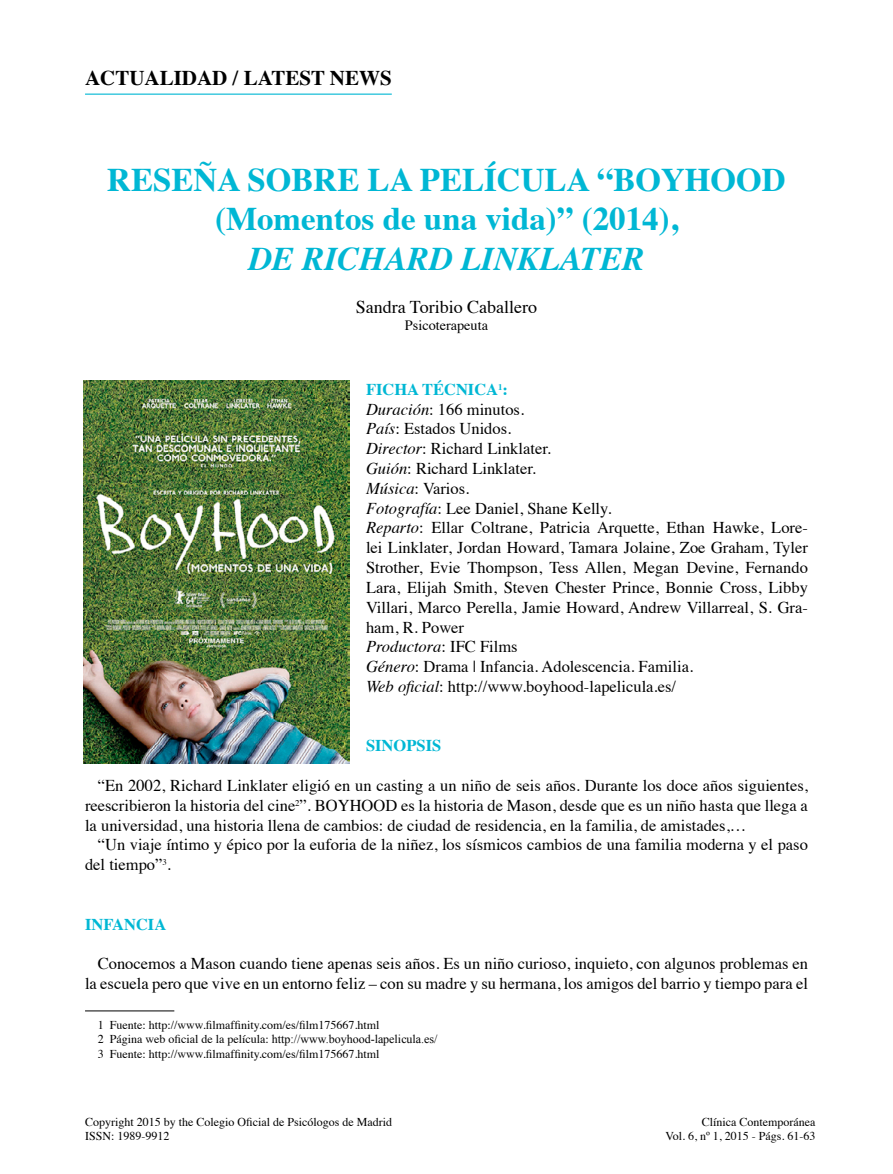
<style>
.page{position:relative;width:893px;height:1174px;background:#fff}
.page>*{position:absolute;margin:0;border:0;box-sizing:border-box;transform-origin:0 0}
.t1{font:700 33px/39.6px "Times";color:#00b7d4;text-align:center}
.t2{font:italic 700 33px "Times";color:#00b7d4}
.t3{font:700 21px "Times";color:#000}
.t4{font:18px "Times";color:#000}
.t5{font:16.5px/19.8px "Times";color:#000}
.t6{font:700 16.5px "Times";color:#00b7d4}
.t7{font:14.25px "Times";color:#000}
.t8{font:12px/14.4px "Times";color:#000;text-align:right}
.t9{font:12px "Times New Roman";color:#000}
.s1{font-weight:700;color:#00b7d4}
.s2{font-style:italic}
.s3{font-family:"Times"}
</style>
<div class="page">
<hr style="left:85px;top:94px;width:307px;height:1px;background:#00b7d4">
<hr style="left:85px;top:1010px;width:89px;height:1px;background:#000">
<img style="left:83px;top:380px;width:266px;height:383px">
<p class="t3" style="left:85px;top:58px;width:308px">ACTUALIDAD / LATEST NEWS</p>
<h1 class="t1" style="left:107px;top:156px;width:680px">RESEÑA SOBRE LA PELÍCULA “BOYHOOD (Momentos de una vida)” (2014),</h1>
<h1 class="t2" style="left:248px;top:228px;width:398px">DE RICHARD LINKLATER</h1>
<p class="t4" style="left:356px;top:290px;width:183px">Sandra Toribio Caballero</p>
<p class="t7" style="left:405px;top:312px;width:85px">Psicoterapeuta</p>
<p class="t5" style="left:366px;top:378px;width:443px"><span class="s1">FICHA TÉCNICA</span><sup>1</sup><span class="s1">:<br></span><span class="s2">Duración</span>: 166 minutos.<br><span class="s2">País</span>: Estados Unidos.<br><span class="s2">Director</span>: Richard Linklater.<br><span class="s2">Guión</span>: Richard Linklater.<br><span class="s2">Música</span>: Varios.<br><span class="s2">Fotografía</span>: Lee Daniel, Shane Kelly.<br><span class="s2">Reparto</span>: Ellar Coltrane, Patricia Arquette, Ethan Hawke, Lore&shy;lei Linklater, Jordan Howard, Tamara Jolaine, Zoe Graham, Tyler Strother, Evie Thompson, Tess Allen, Megan Devine, Fernando Lara, Elijah Smith, Steven Chester Prince, Bonnie Cross, Libby Villari, Marco Perella, Jamie Howard, Andrew Villarreal, S. Gra&shy;ham, R. Power<br><span class="s2">Productora</span>: IFC Films<br><span class="s2">Género</span>: Drama | Infancia. Adolescencia. Familia.<br><span class="s2">Web oficial</span>: http://www.boyhood-lapelicula.es/</p>
<p class="t6" style="left:366px;top:730px;width:77px">SINOPSIS</p>
<p class="t5" style="left:85px;top:774px;width:724px;text-align:justify;text-indent:13px">“En 2002, Richard Linklater eligió en un casting a un niño de seis años. Durante los doce años siguientes, reescribieron la historia del cine<sup>2</sup>”. BOYHOOD es la historia de Mason, desde que es un niño hasta que llega a la universidad, una historia llena de cambios: de ciudad de residencia, en la familia, de amistades,…</p>
<p class="t5" style="left:85px;top:833px;width:724px;text-indent:13px">“Un viaje íntimo y épico por la euforia de la niñez, los sísmicos cambios de una familia moderna y el paso del tiempo”<sup>3</sup>.</p>
<p class="t6" style="left:85px;top:908px;width:83px">INFANCIA</p>
<p class="t5" style="left:85px;top:952px;width:724px;text-align:right">Conocemos a Mason cuando tiene apenas seis años. Es un niño curioso, inquieto, con algunos problemas en la escuela pero que vive en un entorno feliz – con su madre y su hermana, los amigos del barrio y tiempo para el</p>
<p class="t8" style="left:98px;top:1016px;width:283px">1 Fuente: http://www.filmaffinity.com/es/film175667.html</p>
<p class="t9" style="left:98px;top:1031px;width:341px"><span class="s3">2 Página web oficial de la película:</span> http://www.boyhood-lapelicula.es/</p>
<p class="t8" style="left:98px;top:1045px;width:283px">3 Fuente: http://www.filmaffinity.com/es/film175667.html</p>
<p class="t8" style="left:85px;top:1113px;width:308px;text-align:left">Copyright 2015 by the Colegio Oficial de Psicólogos de Madrid<br>ISSN: 1989-9912</p>
<p class="t8" style="left:666px;top:1113px;width:151px">Clínica Contemporánea<br>Vol. 6, nº 1, 2015 - Págs. 61-63</p>
</div>
